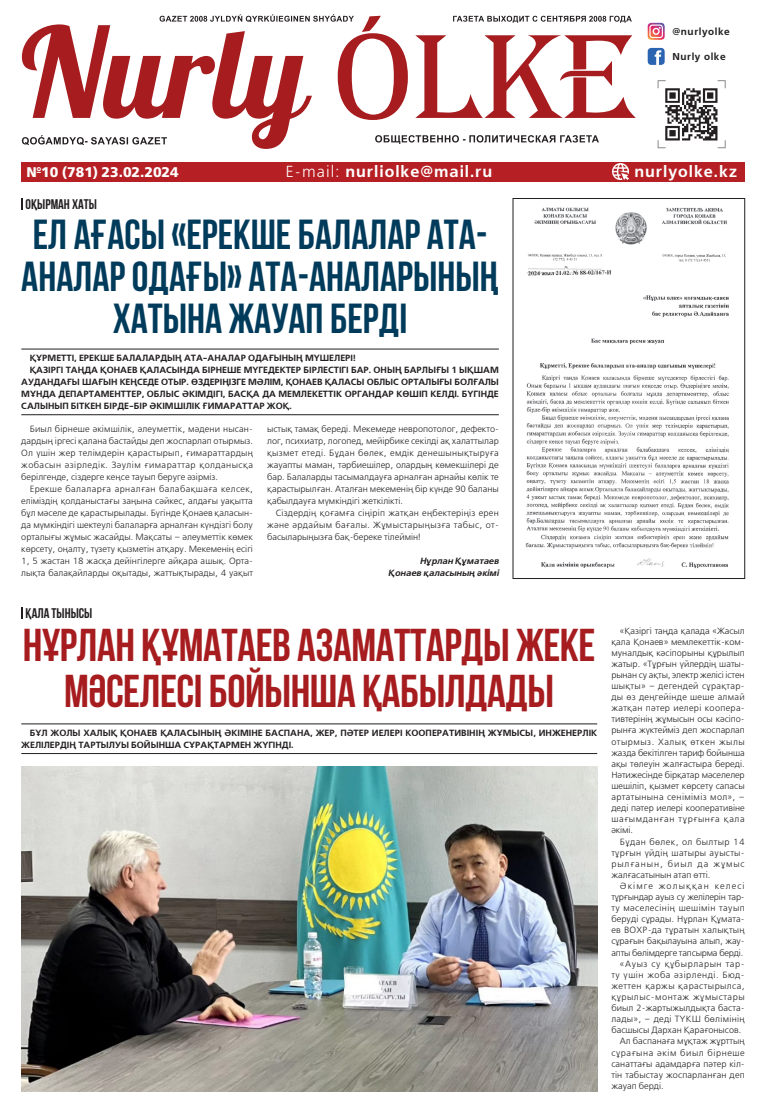
<style>
.page{position:relative;width:766px;height:1106px;background:#fff}
.page>*{position:absolute;margin:0;border:0;box-sizing:border-box;transform-origin:0 0}
.тақырып{font:700 46px "Bebas Neue";letter-spacing:-.01em;color:#a61c1f}
.Основной_Текст{font:700 42px/42px "Bebas Neue";color:#003b5b;text-align:center}
.t1{font:700 16px "DS Free Set";letter-spacing:.06em;color:#fff}
.Основной_Текст-2{font:700 14px "Bebas Neue";color:#231f20}
.t2{font:800 14px "DS Free Set";color:#fff}
.t3{font:700 10px "DS Free Set";letter-spacing:.06em;color:#231f20}
.Основной_Текст-3{font:9px/11.1px "DS Free Set";color:#231f20;text-align:justify}
.анотация{font:700 9px/12px "DS Free Set";color:#231f20;text-align:justify}
.Основной_Текст-4{font:italic 700 9px "DS Free Set";color:#231f20}
.s1{font-weight:400}
</style>
<div class="page">
<div style="left:21px;top:162px;width:723px;height:20px;background:#b62024"></div>
<svg style="left:22px;top:16px;width:613px;height:133px"></svg>
<svg style="left:22px;top:135px;width:145px;height:10px"></svg>
<svg style="left:375px;top:135px;width:223px;height:9px"></svg>
<svg style="left:159px;top:14px;width:195px;height:8px"></svg>
<svg style="left:453px;top:16px;width:178px;height:7px"></svg>
<img style="left:612px;top:163px;width:16px;height:17px">
<svg style="left:647px;top:23px;width:17px;height:17px"></svg>
<svg style="left:647px;top:48px;width:17px;height:17px"></svg>
<svg style="left:657px;top:80px;width:68px;height:68px"></svg>
<svg style="left:21px;top:198px;width:2px;height:12px"></svg>
<svg style="left:21px;top:607px;width:2px;height:11px"></svg>
<hr style="left:21px;top:349px;width:477px;height:1px;background:#231f20">
<hr style="left:21px;top:414px;width:477px;height:1px;background:#231f20">
<hr style="left:21px;top:723px;width:576px;height:1px;background:#231f20">
<hr style="left:21px;top:753px;width:576px;height:1px;background:#231f20">
<img style="left:21px;top:766px;width:576px;height:325px">
<img style="left:525px;top:207px;width:204px;height:362px">
<div style="left:512px;top:198px;width:232px;height:381px;border:1px solid #231f20"></div>
<p class="t3" style="left:672px;top:25px;width:59px">@nurlyolke</p>
<p class="t3" style="left:672px;top:51px;width:55px">Nurly olke</p>
<h3 class="t1" style="left:285px;top:162px;width:208px"><span class="s1">E-mail:</span> nurliolke@mail.ru</h3>
<h3 class="t2" style="left:26px;top:164px;width:154px">№10 (781) 23.02.2024</h3>
<h3 class="t1" style="left:634px;top:162px;width:104px">nurlyolke.kz</h3>
<p class="Основной_Текст-2" style="left:26px;top:197px;width:73px">ОҚЫРМАН ХАТЫ</p>
<p class="Основной_Текст" style="left:21px;top:213px;width:479px">ЕЛ АҒАСЫ «ЕРЕКШЕ БАЛАЛАР АТА-<br>АНАЛАР ОДАҒЫ» АТА-АНАЛАРЫНЫҢ<br>ХАТЫНА ЖАУАП БЕРДІ</p>
<p class="анотация" style="left:30px;top:352px;width:327px">ҚҰРМЕТТІ, ЕРЕКШЕ БАЛАЛАРДЫҢ АТА-АНАЛАР ОДАҒЫНЫҢ МҮШЕЛЕРІ!</p>
<p class="анотация" style="left:21px;top:364px;width:479px;text-indent:9px">ҚАЗІРГІ ТАҢДА ҚОНАЕВ ҚАЛАСЫНДА БІРНЕШЕ МҮГЕДЕКТЕР БІРЛЕСТІГІ БАР. ОНЫҢ БАРЛЫҒЫ 1 ЫҚШАМ АУДАНДАҒЫ ШАҒЫН КЕҢСЕДЕ ОТЫР. ӨЗДЕРІҢІЗГЕ МӘЛІМ, ҚОНАЕВ ҚАЛАСЫ ОБЛЫС ОРТАЛЫҒЫ БОЛҒАЛЫ МҰНДА ДЕПАРТАМЕНТТЕР, ОБЛЫС ӘКІМДІГІ, БАСҚА ДА МЕМЛЕКЕТТІК ОРГАНДАР КӨШІП КЕЛДІ. БҮГІНДЕ САЛЫНЫП БІТКЕН БІРДЕ-БІР ӘКІМШІЛІК ҒИМАРАТТАР ЖОҚ.</p>
<p class="Основной_Текст-3" style="left:21px;top:423px;width:233px;line-height:12px;text-indent:9px">Биыл бірнеше әкімшілік, әлеуметтік, мәдени нысан&shy;дардың іргесі қалана бастайды деп жоспарлап отырмыз.<br>Ол үшін жер телімдерін қарастырып, ғимараттардың жобасын әзірледік. Зәулім ғимараттар қолданысқа берілгенде, сіздерге кеңсе тауып беруге әзірміз.</p>
<p class="Основной_Текст-3" style="left:21px;top:483px;width:233px;line-height:12px;text-indent:9px">Ерекше балаларға арналған балабақшаға келсек, еліміздің қолданыстағы заңына сәйкес, алдағы уақытта бұл мәселе де қарастырылады. Бүгінде Қонаев қаласын&shy;да мүмкіндігі шектеулі балаларға арналған күндізгі болу орталығы жұмыс жасайды. Мақсаты – әлеуметтік көмек көрсету, оңалту, түзету қызметін атқару. Мекеменің есігі 1, 5 жастан 18 жасқа дейінгілерге айқара ашық. Орта&shy;лықта балақайларды оқытады, жаттықтырады, 4 уақыт</p>
<p class="Основной_Текст-2" style="left:26px;top:605px;width:68px">ҚАЛА ТЫНЫСЫ</p>
<p class="Основной_Текст-3" style="left:267px;top:423px;width:233px;line-height:12px">ыстық тамақ береді. Мекемеде невропотолог, дефекто&shy;лог, психиатр, логопед, мейірбике секілді ақ халаттылар қызмет етеді. Бұдан бөлек, емдік денешынықтыруға жауапты маман, тәрбиешілер, олардың көмекшілері де бар. Балаларды тасымалдауға арналған арнайы көлік те қарастырылған. Аталған мекеменің бір күнде 90 баланы қабылдауға мүмкіндігі жеткілікті.</p>
<p class="Основной_Текст-3" style="left:267px;top:507px;width:233px;line-height:12px;text-indent:9px">Сіздердің қоғамға сіңіріп жатқан еңбектеріңіз ерен және әрдайым бағалы. Жұмыстарыңызға табыс, от&shy;басыларыңызға бақ-береке тілеймін!</p>
<p class="Основной_Текст-4" style="left:420px;top:555px;width:80px">Нұрлан Құматаев</p>
<p class="Основной_Текст-4" style="left:388px;top:567px;width:112px">Қонаев қаласының әкімі</p>
<p class="тақырып" style="left:23px;top:619px;width:574px">НҰРЛАН ҚҰМАТАЕВ АЗАМАТТАРДЫ ЖЕКЕ</p>
<p class="тақырып" style="left:64px;top:665px;width:491px">МӘСЕЛЕСІ БОЙЫНША ҚАБЫЛДАДЫ</p>
<p class="анотация" style="left:21px;top:727px;width:577px;text-indent:9px">БҰЛ ЖОЛЫ ХАЛЫҚ ҚОНАЕВ ҚАЛАСЫНЫҢ ӘКІМІНЕ БАСПАНА, ЖЕР, ПӘТЕР ИЕЛЕРІ КООПЕРАТИВІНІҢ ЖҰМЫСЫ, ИНЖЕНЕРЛІК<br>ЖЕЛІЛЕРДІҢ ТАРТЫЛУЫ БОЙЫНША СҰРАҚТАРМЕН ЖҮГІНДІ.</p>
<p class="Основной_Текст-3" style="left:611px;top:625px;width:135px;text-indent:9px">«Қазіргі таңда қалада «Жасыл қала Қонаев» мемлекеттік-ком&shy;муналдық кәсіпорыны құрылып жатыр. «Тұрғын үйлердің шаты&shy;рынан су ақты, электр желісі істен шықты» – дегендей сұрақтар&shy;ды өз деңгейінде шеше алмай жатқан пәтер иелері коопера&shy;тивтерінің жұмысын осы кәсіпо&shy;рынға жүктейміз деп жоспарлап отырмыз. Халық өткен жылы жазда бекітілген тариф бойынша ақы төлеуін жалғастыра береді.<br>Нәтижесінде бірқатар мәселелер шешіліп, қызмет көрсету сапасы артатынына сеніміміз мол», – деді пәтер иелері кооперативіне шағымданған тұрғынға қала әкімі.</p>
<p class="Основной_Текст-3" style="left:611px;top:836px;width:135px;text-indent:9px">Бұдан бөлек, ол былтыр 14 тұрғын үйдің шатыры ауысты&shy;рылғанын, биыл да жұмыс жалғасатынын атап өтті.</p>
<p class="Основной_Текст-3" style="left:611px;top:880px;width:135px;text-indent:9px">Әкімге жолыққан келесі тұрғындар ауыз су желілерін тар&shy;ту мәселесінің шешімін тауып беруді сұрады. Нұрлан Құмата&shy;ев ВОХР-да тұратын халықтың сұрағын бақылауына алып, жау&shy;апты бөлімдерге тапсырма берді.</p>
<p class="Основной_Текст-3" style="left:611px;top:958px;width:135px;text-indent:9px">«Ауыз су құбырларын тар&shy;ту үшін жоба әзірленді. Бюд&shy;жеттен қаржы қарастырылса, құрылыс-монтаж жұмыстары биыл 2-жартыжылдықта баста&shy;лады», – деді ТҮКШ бөлімінің басшысы Дархан Қарағонысов.</p>
<p class="Основной_Текст-3" style="left:611px;top:1036px;width:135px;text-indent:9px">Ал баспанаға мұқтаж жұрттың сұрағына әкім биыл бірнеше санаттағы адамдарға пәтер кіл&shy;тін табыстау жоспарланған деп жауап берді.</p>
</div>
